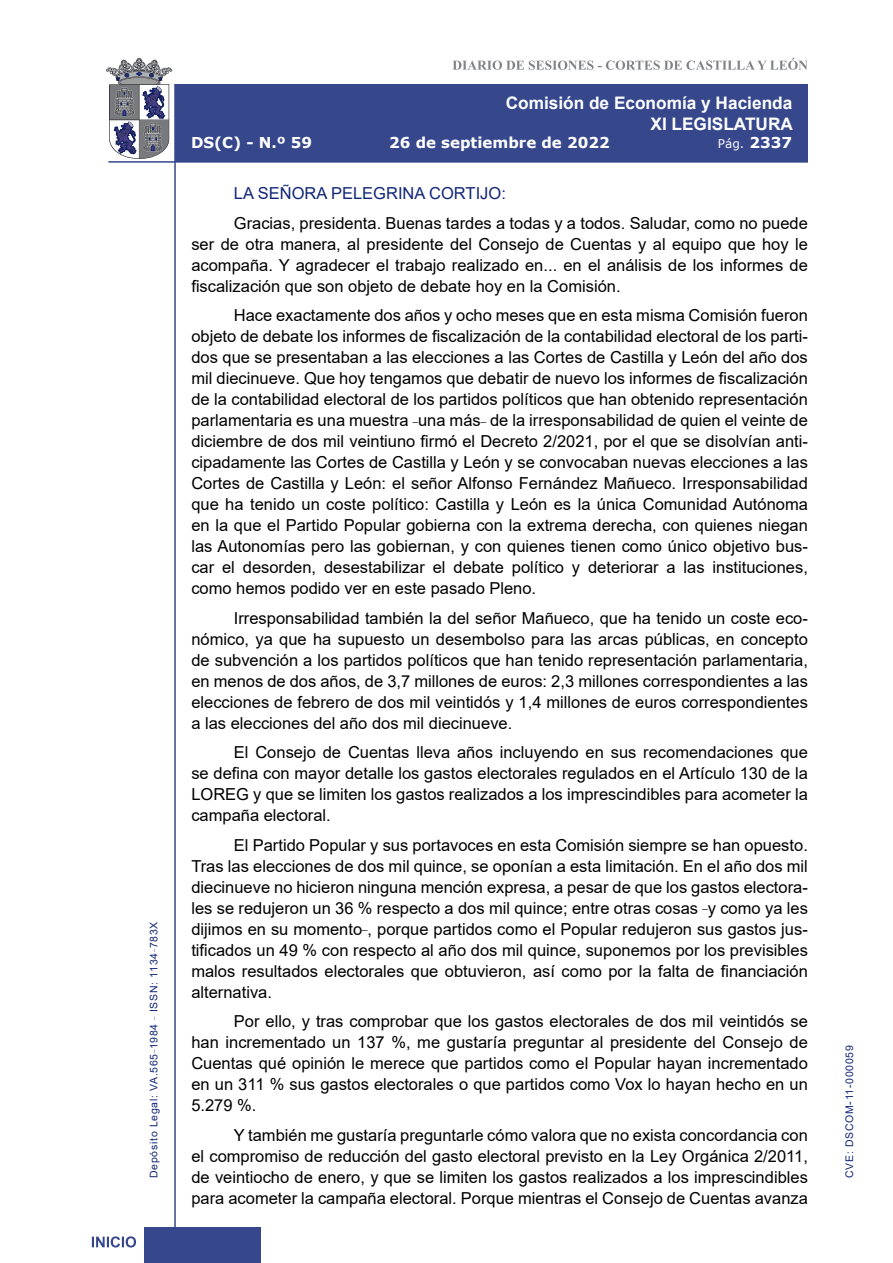
<style>
.page{position:relative;width:893px;height:1263px;background:#fff}
.page>*{position:absolute;margin:0;border:0;box-sizing:border-box;transform-origin:0 0}
.t1{font:700 17.25px/20.7px "Arial";color:#fff;text-align:right}
.t2{font:16.5px/21px "Arial";color:#000;text-align:justify}
.Orador{font:16.5px "Arial";color:#122678}
.t3{font:700 15px "Verdana";color:#fff}
.t4{font:12px "Verdana";color:#fff}
.t5{font:10.5px "Arial";letter-spacing:.065em;color:#122678}
.s1{font-weight:700;font-size:15px}
</style>
<div class="page">
<svg style="left:452px;top:58px;width:356px;height:12px"></svg>
<hr style="left:174px;top:84px;width:2px;height:1179px;background:#36478c">
<div style="left:144px;top:1227px;width:117px;height:36px;background:#36478c"></div>
<div style="left:175px;top:84px;width:633px;height:78px;background:#36478c"></div>
<hr style="left:108px;top:161px;width:700px;height:2px;background:#36478c">
<svg style="left:92px;top:1236px;width:44px;height:11px"></svg>
<svg style="left:106px;top:58px;width:66px;height:101px"></svg>
<p class="t5" style="left:146px;top:1178px;width:258px;rotate:-90deg">Depósito Legal: VA.565<sup>_</sup>1984 <sup>_</sup> ISSN: 1134<sup>_</sup>783X</p>
<p class="t1" style="left:506px;top:93px;width:289px">Comisión de Economía y Hacienda<br>XI LEGISLATURA</p>
<p class="t3" style="left:191px;top:132px;width:123px">DS(C) - N.º 59</p>
<p class="t3" style="left:389px;top:132px;width:222px">26 de septiembre de 2022</p>
<p class="t4" style="left:718px;top:135px;width:76px">Pág. <span class="s1">2337</span></p>
<p class="Orador" style="left:234px;top:182px;width:274px">LA SEÑORA PELEGRINA CORTIJO:</p>
<p class="t2" style="left:191px;top:212px;width:618px;text-indent:43px">Gracias, presidenta. Buenas tardes a todas y a todos. Saludar, como no puede ser de otra manera, al presidente del Consejo de Cuentas y al equipo que hoy le acompaña. Y agradecer el trabajo realizado en... en el análisis de los informes de fiscalización que son objeto de debate hoy en la Comisión.</p>
<p class="t2" style="left:191px;top:305px;width:618px;text-indent:43px">Hace exactamente dos años y ocho meses que en esta misma Comisión fueron objeto de debate los informes de fiscalización de la contabilidad electoral de los parti&shy;dos que se presentaban a las elecciones a las Cortes de Castilla y León del año dos mil diecinueve. Que hoy tengamos que debatir de nuevo los informes de fiscalización de la contabilidad electoral de los partidos políticos que han obtenido representación parlamentaria es una muestra <sup>_</sup>una más<sup>_</sup> de la irresponsabilidad de quien el veinte de diciembre de dos mil veintiuno firmó el Decreto 2/2021, por el que se disolvían anti&shy;cipadamente las Cortes de Castilla y León y se convocaban nuevas elecciones a las Cortes de Castilla y León: el señor Alfonso Fernández Mañueco. Irresponsabilidad que ha tenido un coste político: Castilla y León es la única Comunidad Autónoma en la que el Partido Popular gobierna con la extrema derecha, con quienes niegan las Autonomías pero las gobiernan, y con quienes tienen como único objetivo bus&shy;car el desorden, desestabilizar el debate político y deteriorar a las instituciones, como hemos podido ver en este pasado Pleno.</p>
<p class="t2" style="left:191px;top:607px;width:618px;text-indent:43px">Irresponsabilidad también la del señor Mañueco, que ha tenido un coste eco&shy;nómico, ya que ha supuesto un desembolso para las arcas públicas, en concepto de subvención a los partidos políticos que han tenido representación parlamentaria, en menos de dos años, de 3,7 millones de euros: 2,3 millones correspondientes a las elecciones de febrero de dos mil veintidós y 1,4 millones de euros correspondientes a las elecciones del año dos mil diecinueve.</p>
<p class="t2" style="left:191px;top:742px;width:618px;text-indent:43px">El Consejo de Cuentas lleva años incluyendo en sus recomendaciones que se defina con mayor detalle los gastos electorales regulados en el Artículo 130 de la LOREG y que se limiten los gastos realizados a los imprescindibles para acometer la campaña electoral.</p>
<p class="t2" style="left:191px;top:834px;width:618px;text-indent:43px">El Partido Popular y sus portavoces en esta Comisión siempre se han opuesto.<br>Tras las elecciones de dos mil quince, se oponían a esta limitación. En el año dos mil diecinueve no hicieron ninguna mención expresa, a pesar de que los gastos electora&shy;les se redujeron un 36 % respecto a dos mil quince; entre otras cosas <sup>_</sup>y como ya les dijimos en su momento<sup>_</sup>, porque partidos como el Popular redujeron sus gastos jus&shy;tificados un 49 % con respecto al año dos mil quince, suponemos por los previsibles malos resultados electorales que obtuvieron, así como por la falta de financiación alternativa.</p>
<p class="t2" style="left:191px;top:1011px;width:618px;text-indent:43px">Por ello, y tras comprobar que los gastos electorales de dos mil veintidós se han incrementado un 137 %, me gustaría preguntar al presidente del Consejo de Cuentas qué opinión le merece que partidos como el Popular hayan incrementado en un 311 % sus gastos electorales o que partidos como Vox lo hayan hecho en un 5.279 %.</p>
<p class="t2" style="left:191px;top:1124px;width:618px;text-indent:43px">Y también me gustaría preguntarle cómo valora que no exista concordancia con el compromiso de reducción del gasto electoral previsto en la Ley Orgánica 2/2011, de veintiocho de enero, y que se limiten los gastos realizados a los imprescindibles para acometer la campaña electoral. Porque mientras el Consejo de Cuentas avanza</p>
<p class="t5" style="left:842px;top:1178px;width:134px;rotate:-90deg">CVE: DSCOM-11-000059</p>
</div>
